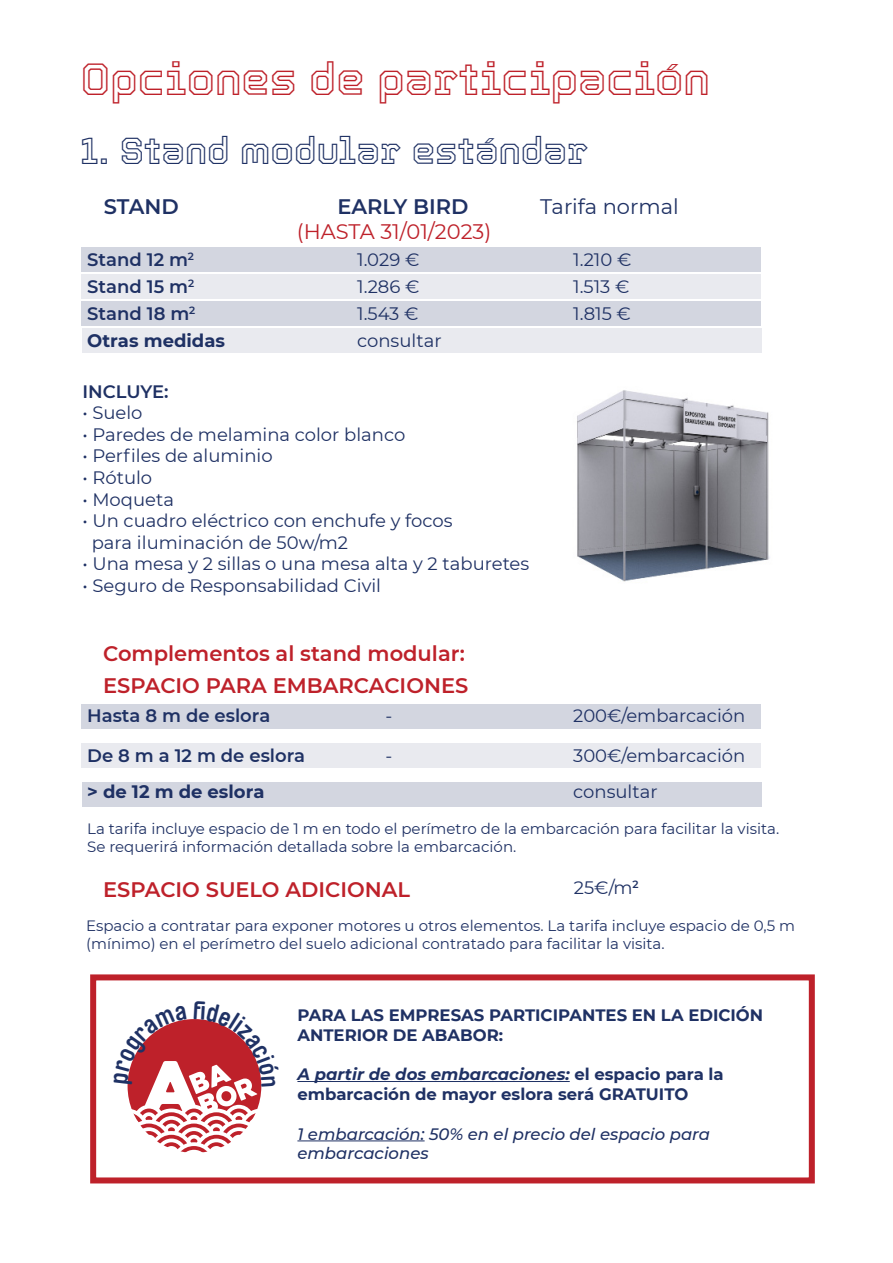
<style>
.page{position:relative;width:893px;height:1263px;background:#fff}
.page>*{position:absolute;margin:0;border:0;box-sizing:border-box;transform-origin:0 0}
.t1{font:300 45px "Tourney";color:#be212a}
.t2{font:300 37.5px "Tourney";color:#1f3164}
.t3{font:600 21px "Montserrat";color:#be212a}
.t4{font:21px "Montserrat";color:#be212a}
.t5{font:600 21px "Montserrat";color:#1f3164}
.t6{font:21px "Montserrat";color:#1f3164}
.t7{font:18px "Montserrat";color:#1f3164}
.t8{font:600 18px "Montserrat";color:#1f3164}
.t9{font:700 18px "Montserrat";color:#1f3164}
.t10{font:700 16.5px/19.8px "Montserrat";color:#1f3164}
.t11{font:italic 500 16.5px "Montserrat";color:#1f3164}
.t12{font:italic 700 16.5px "Montserrat";color:#1f3164}
.t13{font:15px/18px "Montserrat";color:#1f3164}
.s1{font-style:normal}
</style>
<div class="page">
<div style="left:82px;top:247px;width:679px;height:25px;background:#d3d6e0"></div>
<div style="left:82px;top:274px;width:679px;height:25px;background:#e9eaef"></div>
<div style="left:81px;top:301px;width:680px;height:25px;background:#d3d6e0"></div>
<img style="left:577px;top:390px;width:193px;height:192px">
<div style="left:82px;top:704px;width:679px;height:25px;background:#d3d6e0"></div>
<div style="left:82px;top:743px;width:679px;height:25px;background:#e9eaef"></div>
<div style="left:82px;top:782px;width:679px;height:25px;background:#d3d6e0"></div>
<div style="left:90px;top:974px;width:725px;height:209px;border:6px solid #be212a"></div>
<hr style="left:297px;top:1081px;width:273px;height:1px;background:#1f3164">
<hr style="left:297px;top:1140px;width:128px;height:1px;background:#1f3164">
<div style="left:82px;top:328px;width:679px;height:25px;background:#e9eaef"></div>
<svg style="left:127px;top:1019px;width:135px;height:134px"></svg>
<p class="t1" style="left:81px;top:48px;width:631px">Opciones de participación</p>
<p class="t2" style="left:81px;top:124px;width:509px">1. Stand modular estándar</p>
<p class="t5" style="left:104px;top:192px;width:76px">STAND</p>
<p class="t5" style="left:337px;top:192px;width:133px">EARLY BIRD</p>
<p class="t6" style="left:540px;top:192px;width:140px">Tarifa normal</p>
<p class="t4" style="left:297px;top:218px;width:196px">(HASTA 31/01/2023)</p>
<p class="t8" style="left:87px;top:247px;width:108px">Stand 12 m<sup>2</sup></p>
<p class="t7" style="left:357px;top:247px;width:64px">1.029 €</p>
<p class="t7" style="left:573px;top:247px;width:60px">1.210 €</p>
<p class="t8" style="left:87px;top:274px;width:108px">Stand 15 m<sup>2</sup></p>
<p class="t7" style="left:357px;top:274px;width:64px">1.286 €</p>
<p class="t7" style="left:573px;top:274px;width:58px">1.513 €</p>
<p class="t8" style="left:87px;top:301px;width:110px">Stand 18 m<sup>2</sup></p>
<p class="t7" style="left:357px;top:301px;width:63px">1.543 €</p>
<p class="t7" style="left:573px;top:301px;width:59px">1.815 €</p>
<p class="t9" style="left:87px;top:328px;width:139px">Otras medidas</p>
<p class="t7" style="left:357px;top:328px;width:86px">consultar</p>
<p class="t8" style="left:82px;top:378px;width:88px">INCLUYE:</p>
<p class="t7" style="left:82px;top:400px;width:62px">• Suelo</p>
<p class="t7" style="left:82px;top:422px;width:324px">• Paredes de melamina color blanco</p>
<p class="t7" style="left:82px;top:444px;width:192px">• Perfiles de aluminio</p>
<p class="t7" style="left:82px;top:465px;width:71px">• Rótulo</p>
<p class="t7" style="left:82px;top:487px;width:93px">• Moqueta</p>
<p class="t7" style="left:82px;top:508px;width:372px">• Un cuadro eléctrico con enchufe y focos</p>
<p class="t7" style="left:92px;top:530px;width:258px">para iluminación de 50w/m2</p>
<p class="t7" style="left:82px;top:552px;width:448px">• Una mesa y 2 sillas o una mesa alta y 2 taburetes</p>
<p class="t7" style="left:82px;top:573px;width:300px">• Seguro de Responsabilidad Civil</p>
<p class="t3" style="left:103px;top:638px;width:363px">Complementos al stand modular:</p>
<p class="t3" style="left:103px;top:671px;width:367px">ESPACIO PARA EMBARCACIONES</p>
<p class="t8" style="left:87px;top:703px;width:185px">Hasta 8 m de eslora</p>
<p class="t7" style="left:385px;top:703px;width:8px">-</p>
<p class="t7" style="left:573px;top:703px;width:174px">200€/embarcación</p>
<p class="t8" style="left:87px;top:743px;width:219px">De 8 m a 12 m de eslora</p>
<p class="t7" style="left:385px;top:743px;width:8px">-</p>
<p class="t7" style="left:573px;top:743px;width:174px">300€/embarcación</p>
<p class="t9" style="left:87px;top:779px;width:179px">&gt; de 12 m de eslora</p>
<p class="t7" style="left:573px;top:779px;width:86px">consultar</p>
<p class="t13" style="left:87px;top:819px;width:694px">La tarifa incluye espacio de 1 m en todo el perímetro de la embarcación para facilitar la visita.</p>
<p class="t13" style="left:87px;top:837px;width:431px">Se requerirá información detallada sobre la embarcación.</p>
<p class="t3" style="left:103px;top:875px;width:308px">ESPACIO SUELO ADICIONAL</p>
<p class="t7" style="left:574px;top:875px;width:66px">25€/m<sup>2</sup></p>
<p class="t13" style="left:86px;top:916px;width:710px">Espacio a contratar para exponer motores u otros elementos. La tarifa incluye espacio de 0,5 m (mínimo) en el perímetro del suelo adicional contratado para facilitar la visita.</p>
<p class="t10" style="left:297px;top:1004px;width:467px">PARA LAS EMPRESAS PARTICIPANTES EN LA EDICIÓN<br>ANTERIOR DE ABABOR:</p>
<p class="t12" style="left:297px;top:1062px;width:428px">A partir de dos embarcaciones: <span class="s1">el espacio para la</span></p>
<p class="t10" style="left:297px;top:1083px;width:392px">embarcación de mayor eslora será GRATUITO</p>
<p class="t11" style="left:297px;top:1122px;width:414px">1 embarcación: 50% en el precio del espacio para</p>
<p class="t11" style="left:297px;top:1142px;width:133px">embarcaciones</p>
</div>
